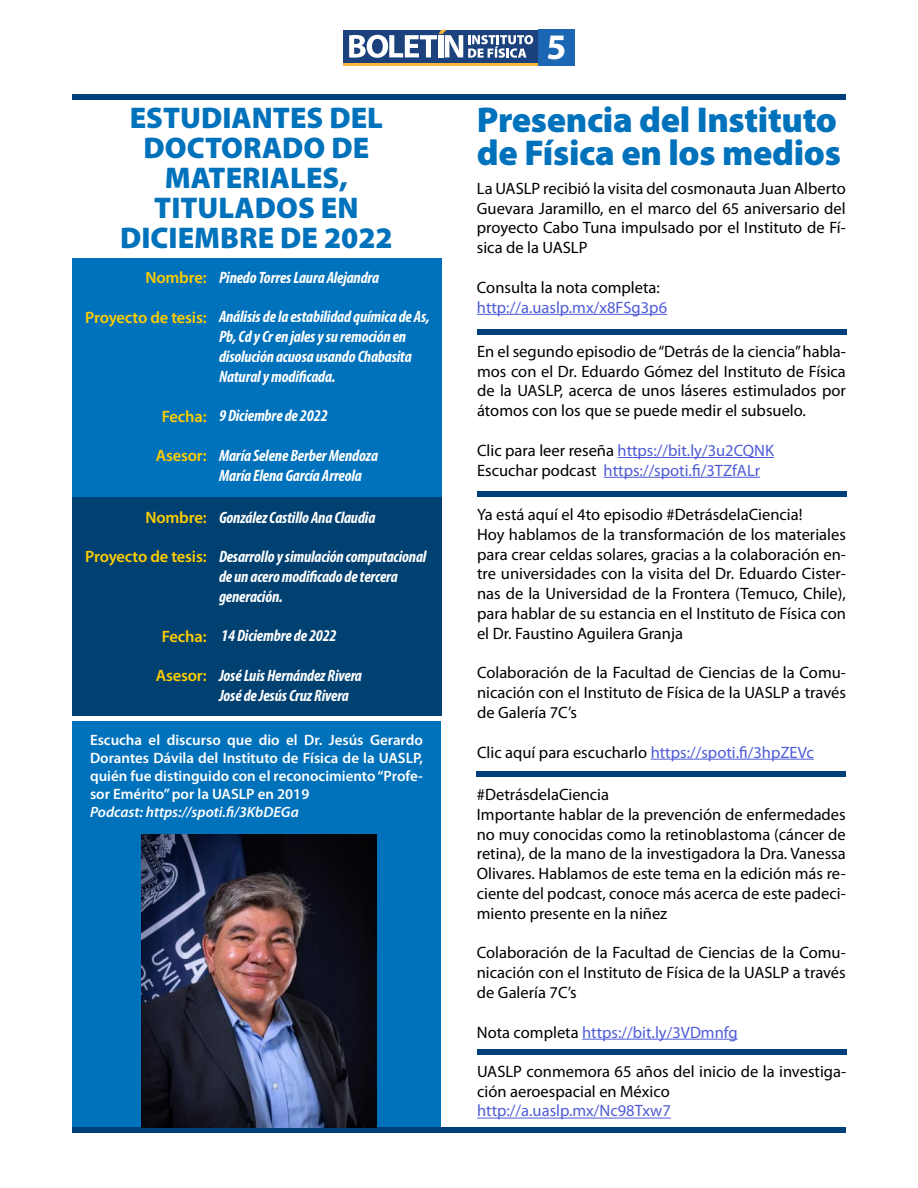
<style>
.page{position:relative;width:918px;height:1188px;background:#fff}
.page>*{position:absolute;margin:0;border:0;box-sizing:border-box;transform-origin:0 0}
.t1{font:900 36px/33px "Myriad Pro";letter-spacing:-.01em;color:#0072bc}
.t2{font:700 36px "Myriad Pro";color:#fff}
.t3{font:900 30px/30px "Myriad Pro";color:#0072bc;text-align:center}
.t4{font:16.5px/19.8px "Myriad Pro";color:#000;text-align:justify}
.t5{font:italic 700 condensed 16.5px/19.8px "Myriad Pro";letter-spacing:-.01em;color:#fff}
.t6{font:16.5px/19.8px "Myriad Pro";color:#4f5cd6}
.t7{font:600 16.5px "Myriad Pro";letter-spacing:-.01em;color:#ffcd00}
.t8{font:600 15px/18px "Myriad Pro";color:#fff;text-align:justify}
.t9{font:italic 600 15px "Myriad Pro";color:#fff}
.s1{color:#000}
</style>
<div class="page">
<hr style="left:344px;top:63px;width:194px;height:3px;background:#fdb536">
<div style="left:344px;top:30px;width:194px;height:33px;background:#1c427d"></div>
<svg style="left:349px;top:30px;width:184px;height:28px"></svg>
<div style="left:538px;top:30px;width:36px;height:36px;background:#1b67b3"></div>
<div style="left:72px;top:722px;width:369px;height:410px;background:#0072bc"></div>
<div style="left:72px;top:94px;width:774px;height:6px;background:#00407a"></div>
<div style="left:72px;top:1127px;width:774px;height:5px;background:#00407a"></div>
<div style="left:477px;top:329px;width:369px;height:5px;background:#00407a"></div>
<hr style="left:477px;top:314px;width:190px;height:1px;background:#4f5cd6">
<hr style="left:618px;top:457px;width:156px;height:1px;background:#4f5cd6">
<hr style="left:604px;top:477px;width:156px;height:1px;background:#4f5cd6">
<div style="left:72px;top:259px;width:369px;height:238px;background:#0072bc"></div>
<div style="left:72px;top:497px;width:369px;height:218px;background:#004172"></div>
<img style="left:142px;top:834px;width:234px;height:293px">
<div style="left:477px;top:491px;width:369px;height:5px;background:#00407a"></div>
<hr style="left:651px;top:759px;width:163px;height:1px;background:#4f5cd6">
<div style="left:477px;top:771px;width:369px;height:5px;background:#00407a"></div>
<hr style="left:582px;top:1039px;width:156px;height:1px;background:#4f5cd6">
<div style="left:477px;top:1049px;width:369px;height:5px;background:#00407a"></div>
<hr style="left:477px;top:1118px;width:194px;height:1px;background:#4f5cd6">
<h1 class="t2" style="left:547px;top:26px;width:21px">5</h1>
<h2 class="t3" style="left:120px;top:103px;width:274px">ESTUDIANTES DEL<br>DOCTORADO DE<br>MATERIALES,<br>TITULADOS EN<br>DICIEMBRE DE 2022</h2>
<h1 class="t1" style="left:477px;top:104px;width:365px">Presencia del Instituto de Física en los medios</h1>
<p class="t4" style="left:477px;top:179px;width:370px">La UASLP recibió la visita del cosmonauta Juan Alberto Guevara Jaramillo, en el marco del 65 aniversario del proyecto Cabo Tuna impulsado por el Instituto de Fí&shy;sica de la UASLP</p>
<p class="t4" style="left:477px;top:278px;width:184px">Consulta la nota completa:</p>
<p class="t6" style="left:477px;top:298px;width:192px">http://a.uaslp.mx/x8FSg3p6</p>
<p class="t4" style="left:477px;top:342px;width:370px">En el segundo episodio de “Detrás de la ciencia” habla&shy;mos con el Dr. Eduardo Gómez del Instituto de Física de la UASLP, acerca de unos láseres estimulados por átomos con los que se puede medir el subsuelo.</p>
<p class="t6" style="left:477px;top:441px;width:299px"><span class="s1">Clic para leer reseña</span> https://bit.ly/3u2CQNK<br><span class="s1">Escuchar podcast</span> https://spoti.fi/3TZfALr</p>
<p class="t7" style="left:145px;top:268px;width:63px">Nombre:</p>
<p class="t7" style="left:85px;top:308px;width:123px">Proyecto de tesis:</p>
<p class="t5" style="left:219px;top:268px;width:162px">Pinedo Torres Laura Alejandra</p>
<p class="t5" style="left:219px;top:307px;width:212px">Análisis de la estabilidad química de As, Pb, Cd y Cr en jales y su remoción en disolución acuosa usando Chabasita Natural y modificada.</p>
<p class="t5" style="left:219px;top:406px;width:110px">9 Diciembre de 2022</p>
<p class="t5" style="left:219px;top:446px;width:161px">María Selene Berber Mendoza<br>María Elena García Arreola</p>
<p class="t7" style="left:162px;top:407px;width:46px">Fecha:</p>
<p class="t7" style="left:156px;top:447px;width:52px">Asesor:</p>
<p class="t7" style="left:145px;top:508px;width:63px">Nombre:</p>
<p class="t7" style="left:85px;top:548px;width:123px">Proyecto de tesis:</p>
<p class="t7" style="left:162px;top:627px;width:46px">Fecha:</p>
<p class="t7" style="left:156px;top:667px;width:52px">Asesor:</p>
<p class="t5" style="left:219px;top:508px;width:158px">González Castillo Ana Claudia</p>
<p class="t5" style="left:219px;top:547px;width:209px">Desarrollo y simulación computacional de un acero modificado de tercera generación.</p>
<p class="t5" style="left:221px;top:626px;width:117px">14 Diciembre de 2022</p>
<p class="t5" style="left:219px;top:666px;width:144px">José Luis Hernández Rivera<br>José de Jesús Cruz Rivera</p>
<p class="t8" style="left:90px;top:731px;width:335px">Escucha el discurso que dio el Dr. Jesús Gerardo Dorantes Dávila del Instituto de Física de la UASLP, quién fue distinguido con el reconocimiento “Profe&shy;sor Emérito” por la UASLP en 2019</p>
<p class="t9" style="left:90px;top:804px;width:210px">Podcast: https://spoti.fi/3KbDEGa</p>
<p class="t4" style="left:477px;top:505px;width:370px;text-align:left">Ya está aquí el 4to episodio #DetrásdelaCiencia!<br>Hoy hablamos de la transformación de los materiales para crear celdas solares, gracias a la colaboración en&shy;tre universidades con la visita del Dr. Eduardo Cister&shy;nas de la Universidad de la Frontera (Temuco, Chile), para hablar de su estancia en el Instituto de Física con el Dr. Faustino Aguilera Granja</p>
<p class="t4" style="left:477px;top:663px;width:370px">Colaboración de la Facultad de Ciencias de la Comu&shy;nicación con el Instituto de Física de la UASLP a través de Galería 7C’s</p>
<p class="t6" style="left:477px;top:742px;width:338px"><span class="s1">Clic aquí para escucharlo</span> https://spoti.fi/3hpZEVc</p>
<p class="t4" style="left:477px;top:785px;width:370px;text-align:left">#DetrásdelaCiencia<br>Importante hablar de la prevención de enfermedades no muy conocidas como la retinoblastoma (cáncer de retina), de la mano de la investigadora la Dra. Vanessa Olivares. Hablamos de este tema en la edición más re&shy;ciente del podcast, conoce más acerca de este padeci&shy;miento presente en la niñez</p>
<p class="t4" style="left:477px;top:943px;width:370px">Colaboración de la Facultad de Ciencias de la Comu&shy;nicación con el Instituto de Física de la UASLP a través de Galería 7C’s</p>
<p class="t6" style="left:477px;top:1022px;width:262px"><span class="s1">Nota completa</span> https://bit.ly/3VDmnfg</p>
<p class="t4" style="left:477px;top:1062px;width:370px">UASLP conmemora 65 años del inicio de la investiga&shy;ción aeroespacial en México</p>
<p class="t6" style="left:477px;top:1101px;width:195px">http://a.uaslp.mx/Nc98Txw7</p>
</div>
